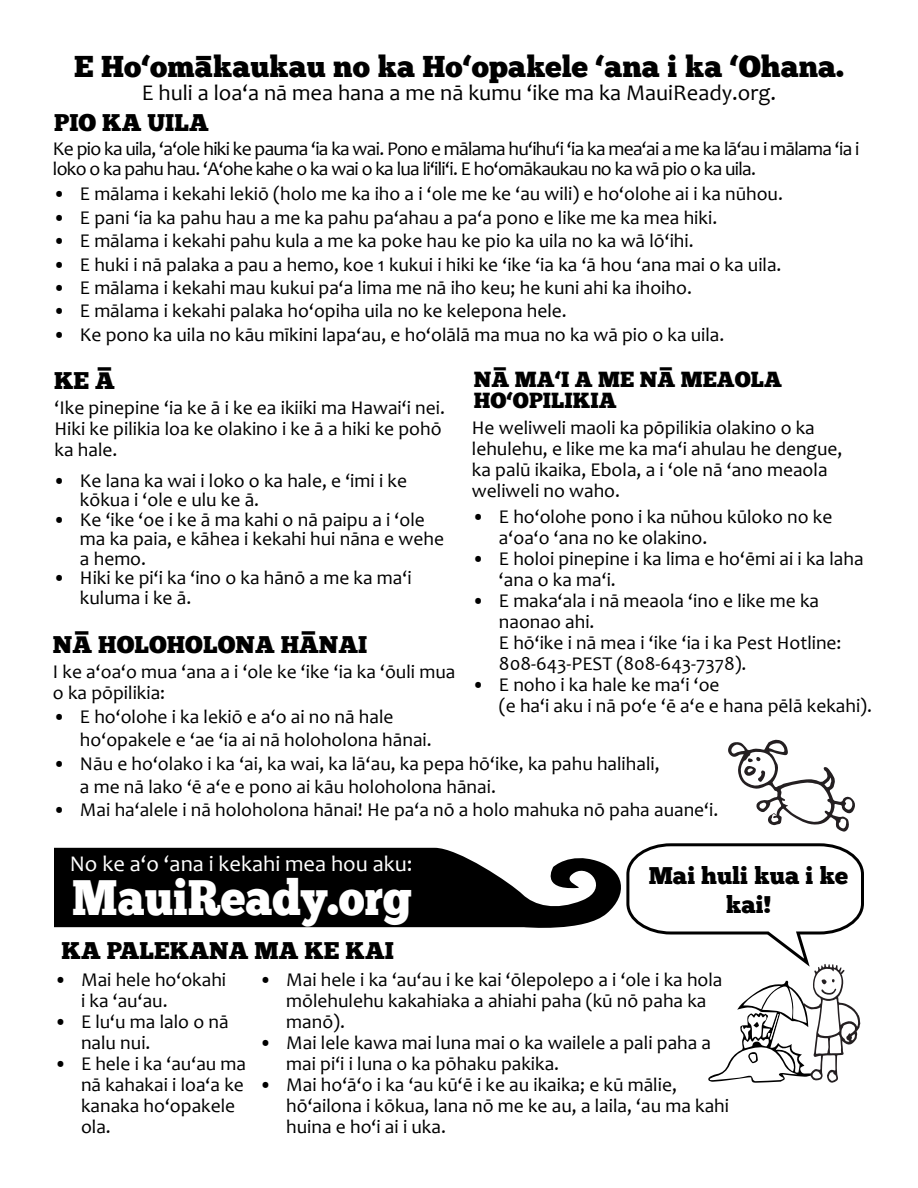
<style>
.page{position:relative;width:918px;height:1188px;background:#fff}
.page>*{position:absolute;margin:0;border:0;box-sizing:border-box;transform-origin:0 0}
.t1{font:49.5px "Chunk Five Ex";color:#fff;scale:.91 1}
.t2{font:30px "Chunk Five Ex";color:#000}
.t3{font:24px/28.8px "Chunk Five Ex";color:#000;text-align:center}
.t4{font:22.5px "Candara";color:#000}
.t5{font:22.5px "Candara";color:#fff}
.t6{font:21.75px/21px "Chunk Five Ex";color:#000}
.t7{font:19.5px/21px "Candara";color:#000}
.t8{font:19.5px/19.5px "Candara";letter-spacing:-.035em;color:#000}
</style>
<div class="page">
<svg style="left:629px;top:843px;width:235px;height:240px"></svg>
<svg style="left:728px;top:739px;width:127px;height:93px"></svg>
<svg style="left:54px;top:848px;width:575px;height:80px;background:#252525"></svg>
<h2 class="t2" style="left:74px;top:43px;width:771px">E Ho‘omākaukau no ka Ho‘opakele ‘ana i ka ‘Ohana.</h2>
<p class="t4" style="left:142px;top:79px;width:636px">E huli a loa‘a nā mea hana a me nā kumu ‘ike ma ka MauiReady.org.</p>
<p class="t3" style="left:54px;top:108px;width:156px">PIO KA UILA</p>
<p class="t8" style="left:53px;top:139px;width:808px">Ke pio ka uila, ‘a‘ole hiki ke pauma ‘ia ka wai. Pono e mālama hu‘ihu‘i ‘ia ka mea‘ai a me ka lā‘au i mālama ‘ia i loko o ka pahu hau. ‘A‘ohe kahe o ka wai o ka lua li‘ili‘i. E ho‘omākaukau no ka wā pio o ka uila.</p>
<p class="t7" style="left:53px;top:184px;width:732px">• E mālama i kekahi lekiō (holo me ka iho a i ‘ole me ke ‘au wili) e ho‘olohe ai i ka nūhou.</p>
<p class="t7" style="left:53px;top:207px;width:666px">• E pani ‘ia ka pahu hau a me ka pahu pa‘ahau a pa‘a pono e like me ka mea hiki.</p>
<p class="t7" style="left:53px;top:230px;width:642px">• E mālama i kekahi pahu kula a me ka poke hau ke pio ka uila no ka wā lō‘ihi.</p>
<p class="t7" style="left:53px;top:254px;width:730px">• E huki i nā palaka a pau a hemo, koe 1 kukui i hiki ke ‘ike ‘ia ka ‘ā hou ‘ana mai o ka uila.</p>
<p class="t7" style="left:53px;top:277px;width:640px">• E mālama i kekahi mau kukui pa‘a lima me nā iho keu; he kuni ahi ka ihoiho.</p>
<p class="t7" style="left:53px;top:301px;width:515px">• E mālama i kekahi palaka ho‘opiha uila no ke kelepona hele.</p>
<p class="t7" style="left:53px;top:324px;width:673px">• Ke pono ka uila no kāu mīkini lapa‘au, e ho‘olālā ma mua no ka wā pio o ka uila.</p>
<p class="t6" style="left:474px;top:368px;width:310px">NĀ MA‘I A ME NĀ MEAOLA<br>HO‘OPILIKIA</p>
<p class="t7" style="left:472px;top:418px;width:372px">He weliweli maoli ka pōpilikia olakino o ka lehulehu, e like me ka ma‘i ahulau he dengue, ka palū ikaika, Ebola, a i ‘ole nā ‘ano meaola weliweli no waho.</p>
<p class="t7" style="left:499px;top:506px;width:335px;text-indent:-27px">• E ho‘olohe pono i ka nūhou kūloko no ke a‘oa‘o ‘ana no ke olakino.</p>
<p class="t7" style="left:499px;top:548px;width:366px;text-indent:-27px">• E holoi pinepine i ka lima e ho‘ēmi ai i ka laha ‘ana o ka ma‘i.</p>
<p class="t7" style="left:499px;top:590px;width:344px;text-indent:-27px">• E maka‘ala i nā meaola ‘ino e like me ka naonao ahi.<br>E hō‘ike i nā mea i ‘ike ‘ia i ka Pest Hotline:<br>808-643-PEST (808-643-7378).</p>
<p class="t7" style="left:499px;top:674px;width:375px;text-indent:-27px">• E noho i ka hale ke ma‘i ‘oe<br>(e ha‘i aku i nā po‘e ‘ē a‘e e hana pēlā kekahi).</p>
<p class="t3" style="left:54px;top:366px;width:62px">KE Ā</p>
<p class="t7" style="left:55px;top:397px;width:392px">‘Ike pinepine ‘ia ke ā i ke ea ikiiki ma Hawai‘i nei.<br>Hiki ke pilikia loa ke olakino i ke ā a hiki ke pohō ka hale.</p>
<p class="t7" style="left:80px;top:471px;width:329px;line-height:19.5px;text-indent:-27px">• Ke lana ka wai i loko o ka hale, e ‘imi i ke kōkua i ‘ole e ulu ke ā.</p>
<p class="t7" style="left:80px;top:510px;width:366px;line-height:19.5px;text-indent:-27px">• Ke ‘ike ‘oe i ke ā ma kahi o nā paipu a i ‘ole ma ka paia, e kāhea i kekahi hui nāna e wehe a hemo.</p>
<p class="t7" style="left:80px;top:568px;width:333px;line-height:19.5px;text-indent:-27px">• Hiki ke pi‘i ka ‘ino o ka hānō a me ka ma‘i kuluma i ke ā.</p>
<p class="t3" style="left:53px;top:630px;width:316px">NĀ HOLOHOLONA HĀNAI</p>
<p class="t7" style="left:53px;top:662px;width:404px">I ke a‘oa‘o mua ‘ana a i ‘ole ke ‘ike ‘ia ka ‘ōuli mua o ka pōpilikia:</p>
<p class="t7" style="left:80px;top:705px;width:353px;line-height:23.4px;text-indent:-27px">• E ho‘olohe i ka lekiō e a‘o ai no nā hale ho‘opakele e ‘ae ‘ia ai nā holoholona hānai.</p>
<p class="t7" style="left:80px;top:752px;width:581px;line-height:23.4px;text-indent:-27px">• Nāu e ho‘olako i ka ‘ai, ka wai, ka lā‘au, ka pepa hō‘ike, ka pahu halihali, a me nā lako ‘ē a‘e e pono ai kāu holoholona hānai.</p>
<p class="t7" style="left:53px;top:800px;width:667px">• Mai ha‘alele i nā holoholona hānai! He pa‘a nō a holo mahuka nō paha auane‘i.</p>
<p class="t5" style="left:70px;top:850px;width:344px">No ke a‘o ‘ana i kekahi mea hou aku:</p>
<h1 class="t1" style="left:72px;top:861px;width:375px">MauiReady.org</h1>
<p class="t3" style="left:62px;top:936px;width:334px">KA PALEKANA MA KE KAI</p>
<p class="t3" style="left:649px;top:861px;width:201px">Mai huli kua i ke kai!</p>
<p class="t7" style="left:81px;top:969px;width:147px;text-indent:-27px">• Mai hele ho‘okahi i ka ‘au‘au.</p>
<p class="t7" style="left:81px;top:1011px;width:149px;text-indent:-27px">• E lu‘u ma lalo o nā nalu nui.</p>
<p class="t7" style="left:81px;top:1053px;width:167px;text-indent:-27px">• E hele i ka ‘au‘au ma nā kahakai i loa‘a ke kanaka ho‘opakele ola.</p>
<p class="t7" style="left:286px;top:969px;width:438px;text-indent:-27px">• Mai hele i ka ‘au‘au i ke kai ‘ōlepolepo a i ‘ole i ka hola mōlehulehu kakahiaka a ahiahi paha (kū nō paha ka manō).</p>
<p class="t7" style="left:286px;top:1032px;width:426px;text-indent:-27px">• Mai lele kawa mai luna mai o ka wailele a pali paha a mai pi‘i i luna o ka pōhaku pakika.</p>
<p class="t7" style="left:286px;top:1074px;width:444px;text-indent:-27px">• Mai ho‘ā‘o i ka ‘au kū‘ē i ke au ikaika; e kū mālie, hō‘ailona i kōkua, lana nō me ke au, a laila, ‘au ma kahi huina e ho‘i ai i uka.</p>
</div>
